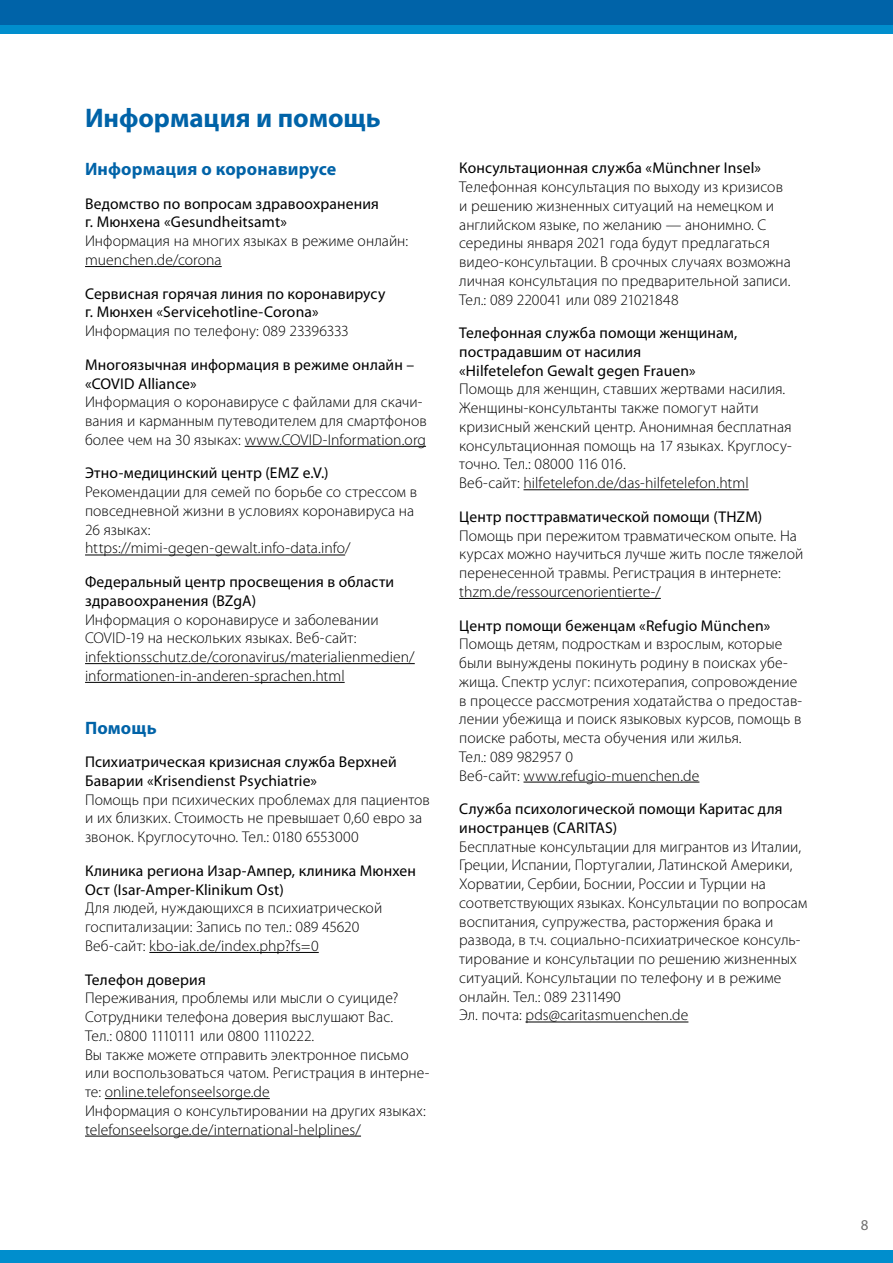
<style>
.page{position:relative;width:893px;height:1263px;background:#fff}
.page>*{position:absolute;margin:0;border:0;box-sizing:border-box;transform-origin:0 0}
.t1{font:700 27px "Myriad Pro";letter-spacing:-.005em;color:#0063a8}
.t2{font:700 18px "Myriad Pro";letter-spacing:.01em;color:#0063a8}
.t3{font:300 15.6px/18.8px "Myriad Pro";letter-spacing:.005em;color:#000}
.t4{font:15.6px/18.8px "Myriad Pro";letter-spacing:.01em;color:#000}
.t5{font:15px "Myriad Pro";color:#6f6f6e}
</style>
<div class="page">
<div style="left:0;top:0;width:893px;height:26px;background:#0063a8"></div>
<div style="left:0;top:1250px;width:893px;height:13px;background:#008ecd"></div>
<div style="left:0;top:26px;width:893px;height:8px;background:#008ecd"></div>
<hr style="left:85px;top:266px;width:137px;height:1px;background:#000">
<hr style="left:245px;top:446px;width:181px;height:1px;background:#000">
<hr style="left:85px;top:555px;width:260px;height:1px;background:#000">
<hr style="left:85px;top:663px;width:330px;height:1px;background:#000">
<hr style="left:85px;top:682px;width:260px;height:1px;background:#000">
<hr style="left:149px;top:952px;width:170px;height:1px;background:#000">
<hr style="left:105px;top:1098px;width:165px;height:1px;background:#000">
<hr style="left:85px;top:1136px;width:276px;height:1px;background:#000">
<hr style="left:523px;top:489px;width:226px;height:1px;background:#000">
<hr style="left:459px;top:598px;width:202px;height:1px;background:#000">
<hr style="left:523px;top:782px;width:176px;height:1px;background:#000">
<hr style="left:525px;top:1021px;width:163px;height:1px;background:#000">
<h1 class="t1" style="left:85px;top:102px;width:297px">Информация и помощь</h1>
<p class="t2" style="left:85px;top:159px;width:253px">Информация о коронавирусе</p>
<p class="t4" style="left:85px;top:194px;width:295px">Ведомство по вопросам здравоохранения г. Мюнхена «Gesundheitsamt»</p>
<p class="t3" style="left:85px;top:232px;width:325px">Информация на многих языках в режиме онлайн: muenchen.de/corona</p>
<p class="t4" style="left:85px;top:284px;width:302px">Сервисная горячая линия по коронавирусу г. Мюнхен «Servicehotline-Corona»</p>
<p class="t3" style="left:85px;top:322px;width:265px">Информация по телефону: 089 23396333</p>
<p class="t4" style="left:85px;top:355px;width:331px">Многоязычная информация в режиме онлайн – «COVID Alliance»</p>
<p class="t3" style="left:85px;top:393px;width:343px">Информация о коронавирусе с файлами для скачи&shy;вания и карманным путеводителем для смартфонов более чем на 30 языках: www.COVID-Information.org</p>
<p class="t4" style="left:85px;top:464px;width:245px">Этно-медицинский центр (EMZ e.V.)</p>
<p class="t3" style="left:85px;top:483px;width:334px">Рекомендации для семей по борьбе со стрессом в повседневной жизни в условиях коронавируса на 26 языках: https://mimi-gegen-gewalt.info-data.info/</p>
<p class="t4" style="left:85px;top:573px;width:311px">Федеральный центр просвещения в области здравоохранения (BZgA)</p>
<p class="t3" style="left:85px;top:610px;width:331px">Информация о коронавирусе и заболевании COVID-19 на нескольких языках. Веб-сайт: infektionsschutz.de/coronavirus/materialienmedien/ informationen-in-anderen-sprachen.html</p>
<p class="t2" style="left:85px;top:717px;width:73px">Помощь</p>
<p class="t4" style="left:85px;top:753px;width:313px">Психиатрическая кризисная служба Верхней<br>Баварии «Krisendienst Psychiatrie»</p>
<p class="t3" style="left:85px;top:790px;width:346px">Помощь при психических проблемах для пациентов и их близких. Стоимость не превышает 0,60 евро за звонок. Круглосуточно. Тел.: 0180 6553000</p>
<p class="t4" style="left:85px;top:861px;width:333px">Клиника региона Изар-Ампер, клиника Мюнхен<br>Ост (Isar-Amper-Klinikum Ost)</p>
<p class="t3" style="left:85px;top:899px;width:299px">Для людей, нуждающихся в психиатрической госпитализации: Запись по тел.: 089 45620<br>Веб-сайт: kbo-iak.de/index.php?fs=0</p>
<p class="t4" style="left:85px;top:970px;width:122px">Телефон доверия</p>
<p class="t3" style="left:85px;top:989px;width:346px">Переживания, проблемы или мысли о суициде?<br>Сотрудники телефона доверия выслушают Вас.<br>Тел.: 0800 1110111 или 0800 1110222.<br>Вы также можете отправить электронное письмо или воспользоваться чатом. Регистрация в интерне&shy;те: online.telefonseelsorge.de<br>Информация о консультировании на других языках: telefonseelsorge.de/international-helplines/</p>
<p class="t4" style="left:459px;top:159px;width:303px">Консультационная служба «Münchner Insel»</p>
<p class="t3" style="left:459px;top:178px;width:333px">Телефонная консультация по выходу из кризисов и решению жизненных ситуаций на немецком и английском языке, по желанию — анонимно. С середины января 2021 года будут предлагаться видео-консультации. В срочных случаях возможна личная консультация по предварительной записи.<br>Тел.: 089 220041 или 089 21021848</p>
<p class="t4" style="left:459px;top:324px;width:280px">Телефонная служба помощи женщинам, пострадавшим от насилия<br>«Hilfetelefon Gewalt gegen Frauen»</p>
<p class="t3" style="left:459px;top:380px;width:334px">Помощь для женщин, ставших жертвами насилия.<br>Женщины-консультанты также помогут найти кризисный женский центр. Анонимная бесплатная консультационная помощь на 17 языках. Круглосу&shy;точно. Тел.: 08000 116 016.<br>Веб-сайт: hilfetelefon.de/das-hilfetelefon.html</p>
<p class="t4" style="left:459px;top:507px;width:304px">Центр посттравматической помощи (THZM)</p>
<p class="t3" style="left:459px;top:526px;width:346px">Помощь при пережитом травматическом опыте. На курсах можно научиться лучше жить после тяжелой перенесенной травмы. Регистрация в интернете: thzm.de/ressourcenorientierte-/</p>
<p class="t4" style="left:459px;top:616px;width:313px">Центр помощи беженцам «Refugio München»</p>
<p class="t3" style="left:459px;top:635px;width:344px">Помощь детям, подросткам и взрослым, которые были вынуждены покинуть родину в поисках убе&shy;жища. Спектр услуг: психотерапия, сопровождение в процессе рассмотрения ходатайства о предостав&shy;лении убежища и поиск языковых курсов, помощь в поиске работы, места обучения или жилья.<br>Тел.: 089 982957 0<br>Веб-сайт: www.refugio-muenchen.de</p>
<p class="t4" style="left:459px;top:800px;width:325px">Служба психологической помощи Каритас для иностранцев (CARITAS)</p>
<p class="t3" style="left:459px;top:837px;width:350px">Бесплатные консультации для мигрантов из Италии, Греции, Испании, Португалии, Латинской Америки, Хорватии, Сербии, Боснии, России и Турции на соответствующих языках. Консультации по вопросам воспитания, супружества, расторжения брака и развода, в т.ч. социально-психиатрическое консуль&shy;тирование и консультации по решению жизненных ситуаций. Консультации по телефону и в режиме онлайн. Тел.: 089 2311490<br>Эл. почта: pds@caritasmuenchen.de</p>
<p class="t5" style="left:861px;top:1216px;width:9px">8</p>
</div>
